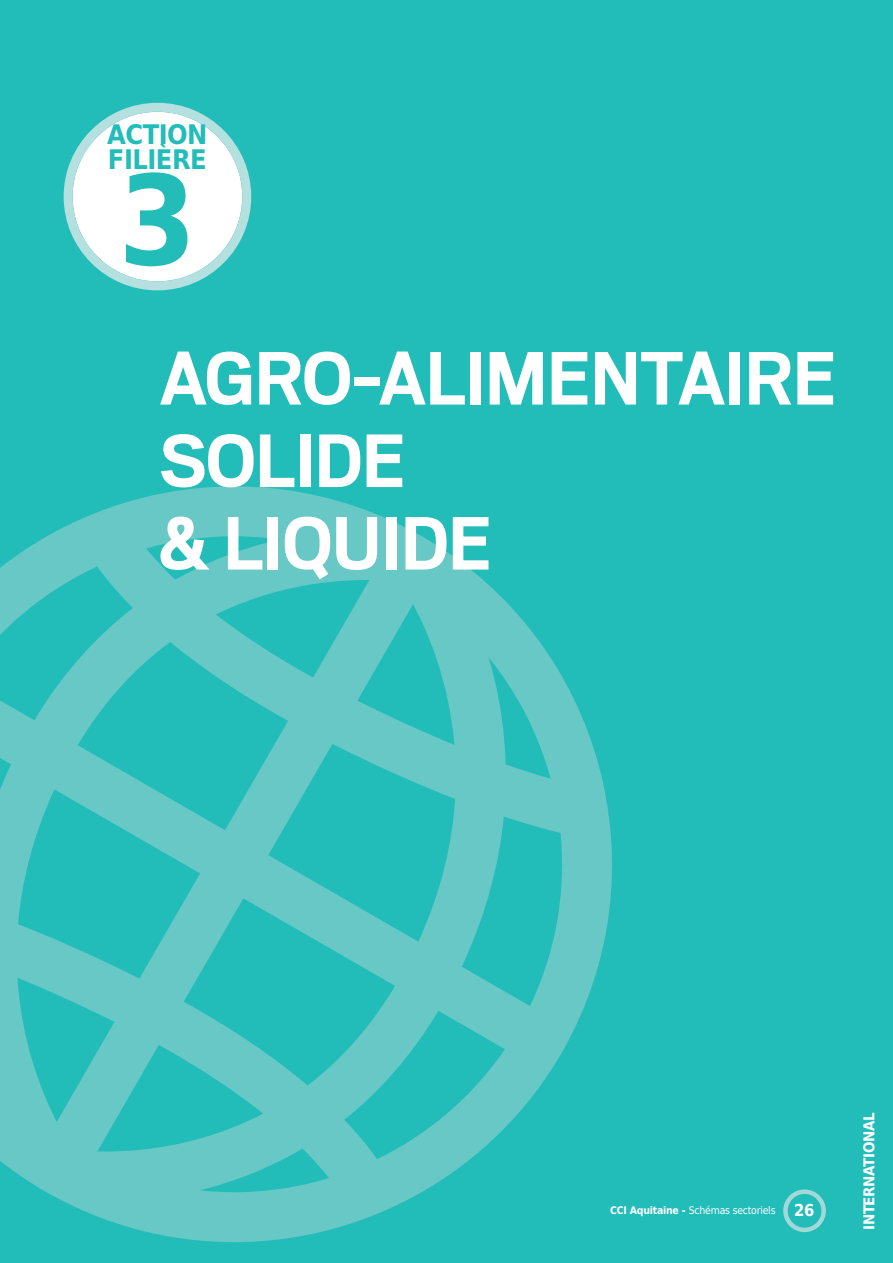
<style>
.page{position:relative;width:893px;height:1263px;background:#fff}
.page>*{position:absolute;margin:0;border:0;box-sizing:border-box;transform-origin:0 0}
.t1{font:700 124.2px "DejaVu Sans Condensed";color:#22bcb9}
.t2{font:700 84px/82.5px "Scout";letter-spacing:-.015em;color:#fff}
.t3{font:700 27px/25.2px "DejaVu Sans Condensed";letter-spacing:-.02em;color:#22bcb9}
.t4{font:700 15px "DejaVu Sans Condensed";letter-spacing:-.025em;color:#fff}
.t5{font:10.5px "DejaVu Sans Condensed";letter-spacing:-.025em;color:#fff}
.s1{font-weight:700}
.s2{font-weight:700;font-size:16.5px}
</style>
<div class="page">
<div style="left:0;top:0;width:892px;height:1263px;background:#22bcb9"></div>
<svg style="left:0;top:486px;width:612px;height:756px;fill:#67c8c5"></svg>
<svg style="left:783px;top:1189px;width:43px;height:43px"></svg>
<svg style="left:64px;top:103px;width:187px;height:187px"></svg>
<h3 class="t3" style="left:107px;top:124px;width:102px">ACTION<br>FILIÈRE</h3>
<h1 class="t1" style="left:119px;top:170px;width:79px">3</h1>
<h2 class="t2" style="left:159px;top:347px;width:679px">AGRO-ALIMENTAIRE<br>SOLIDE<br>&amp; LIQUIDE</h2>
<p class="t5" style="left:610px;top:1206px;width:206px"><span class="s1">CCI Aquitaine -</span> Schémas sectoriels <span class="s2">26</span></p>
<h3 class="t4" style="left:863px;top:1230px;width:119px;rotate:-90deg">INTERNATIONAL</h3>
</div>
